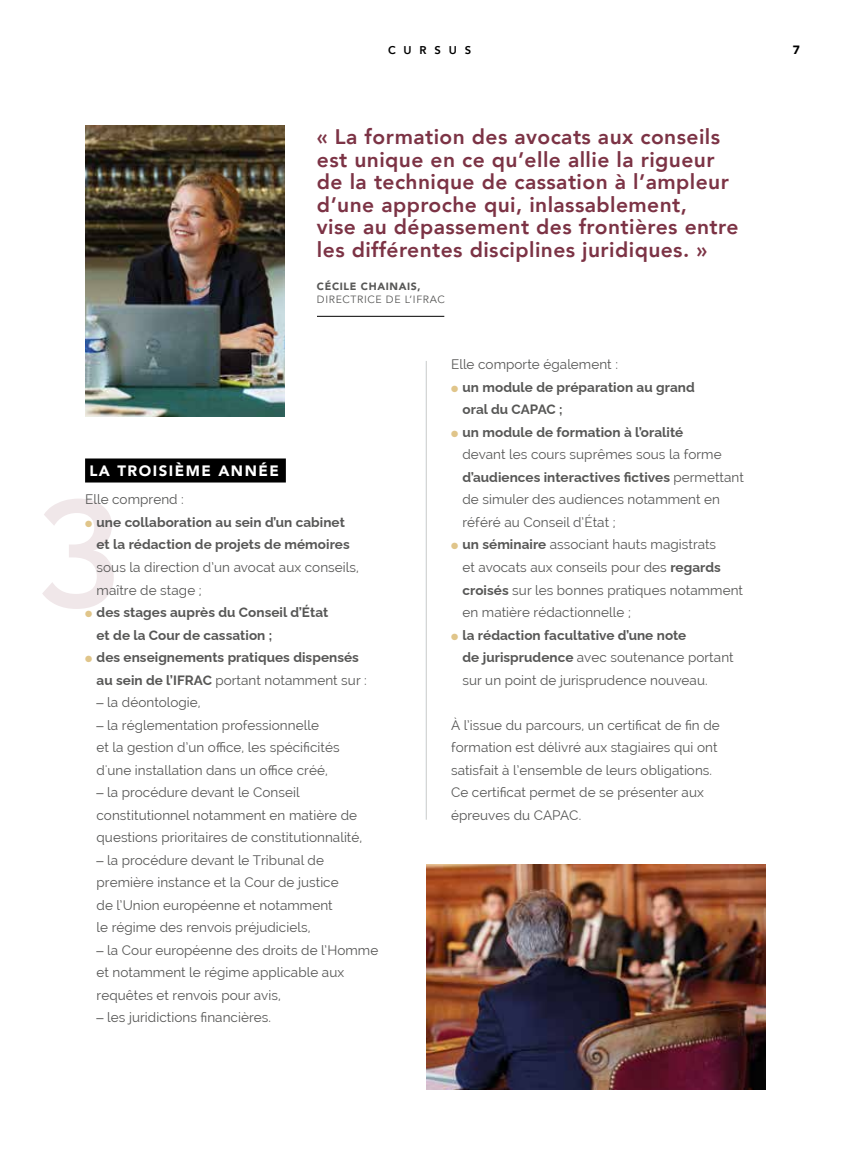
<style>
.page{position:relative;width:851px;height:1149px;background:#fff}
.page>*{position:absolute;margin:0;border:0;box-sizing:border-box;transform-origin:0 0}
.t1{font:800 21px/22.5px "Avenir";letter-spacing:.02em;color:#7c3345}
.t2{font:900 15px "Avenir";letter-spacing:.1em;color:#fff}
.t3{font:13.5px/22.5px "Raleway";letter-spacing:.005em;color:#575756}
.t4{font:100 13.5px/22.5px "Raleway";letter-spacing:.005em;color:#575756}
.t5{font:900 12px "Avenir";color:#000}
.t6{font:800 11.25px "Avenir";letter-spacing:.7em;color:#000}
.t7{font:10.5px "Avenir";letter-spacing:.06em;color:#575756}
.t8{font:900 10.5px "Avenir";letter-spacing:.06em;color:#575756}
.s1{color:#e0c58a}
.s2{font-weight:400}
.s3{font-family:"Avenir";font-weight:300;font-size:14.25px}
.s4{font-weight:100}
</style>
<div class="page">
<img style="left:426px;top:864px;width:339px;height:225px">
<svg style="left:42px;top:499px;width:72px;height:109px"></svg>
<div style="left:85px;top:458px;width:201px;height:24px;background:#000"></div>
<hr style="left:317px;top:316px;width:127px;height:1px;background:#000">
<img style="left:85px;top:125px;width:200px;height:291px">
<p class="t6" style="left:388px;top:41px;width:85px">CURSUS</p>
<p class="t5" style="left:792px;top:40px;width:9px">7</p>
<p class="t1" style="left:317px;top:125px;width:423px">« La formation des avocats aux conseils est unique en ce qu’elle allie la rigueur de la technique de cassation à l’ampleur d’une approche qui, inlassablement,<br>vise au dépassement des frontières entre les différentes disciplines juridiques. »</p>
<p class="t8" style="left:317px;top:277px;width:105px">CÉCILE CHAINAIS,</p>
<p class="t7" style="left:317px;top:293px;width:129px">DIRECTRICE DE L’IFRAC</p>
<p class="t2" style="left:89px;top:457px;width:191px">LA TROISIÈME ANNÉE</p>
<p class="t3" style="left:85px;top:488px;width:100px">Elle comprend :</p>
<p class="t4" style="left:96px;top:509px;width:255px;text-indent:-11px"><span class="s1">●</span> une collaboration au sein d’un cabinet et la rédaction de projets de mémoires</p>
<p class="t3" style="left:96px;top:555px;width:264px">sous la direction d’un avocat aux conseils, maître de stage ;</p>
<p class="t4" style="left:96px;top:599px;width:233px;text-indent:-11px"><span class="s1">●</span> des stages auprès du Conseil d’État et de la Cour de cassation ;</p>
<p class="t4" style="left:96px;top:644px;width:271px;text-indent:-11px"><span class="s1">●</span> des enseignements pratiques dispensés au sein de l’IFRAC <span class="s2">portant notamment sur :</span></p>
<p class="t3" style="left:96px;top:690px;width:106px"><span class="s3">–</span> la déontologie,</p>
<p class="t3" style="left:96px;top:713px;width:244px"><span class="s3">–</span> la réglementation professionnelle<br>et la gestion d’un office, les spécificités d'une installation dans un office créé,</p>
<p class="t3" style="left:96px;top:780px;width:267px"><span class="s3">–</span> la procédure devant le Conseil constitutionnel notamment en matière de questions prioritaires de constitutionnalité,</p>
<p class="t3" style="left:96px;top:848px;width:244px"><span class="s3">–</span> la procédure devant le Tribunal de première instance et la Cour de justice de l’Union européenne et notamment le régime des renvois préjudiciels,</p>
<p class="t3" style="left:96px;top:938px;width:283px"><span class="s3">–</span> la Cour européenne des droits de l’Homme et notamment le régime applicable aux requêtes et renvois pour avis,</p>
<p class="t3" style="left:96px;top:1005px;width:176px"><span class="s3">–</span> les juridictions financières.</p>
<p class="t3" style="left:451px;top:353px;width:168px">Elle comporte également :</p>
<p class="t4" style="left:462px;top:374px;width:234px;text-indent:-11px"><span class="s1">●</span> un module de préparation au grand oral du CAPAC ;</p>
<p class="t3" style="left:462px;top:420px;width:283px;text-indent:-11px"><span class="s1">●</span> <span class="s4">un module de formation à l’oralité<br></span>devant les cours suprêmes sous la forme <span class="s4">d’audiences interactives fictives</span> permettant de simuler des audiences notamment en référé au Conseil d’État ;</p>
<p class="t3" style="left:462px;top:533px;width:282px;text-indent:-11px"><span class="s1">●</span> <span class="s4">un séminaire</span> associant hauts magistrats<br>et avocats aux conseils pour des <span class="s4">regards croisés</span> sur les bonnes pratiques notamment en matière rédactionnelle ;</p>
<p class="t3" style="left:462px;top:623px;width:272px;text-indent:-11px"><span class="s1">●</span> <span class="s4">la rédaction facultative d’une note<br>de jurisprudence</span> avec soutenance portant sur un point de jurisprudence nouveau.</p>
<p class="t3" style="left:451px;top:713px;width:270px">À l’issue du parcours, un certificat de fin de formation est délivré aux stagiaires qui ont satisfait à l’ensemble de leurs obligations.<br>Ce certificat permet de se présenter aux épreuves du CAPAC.</p>
</div>
